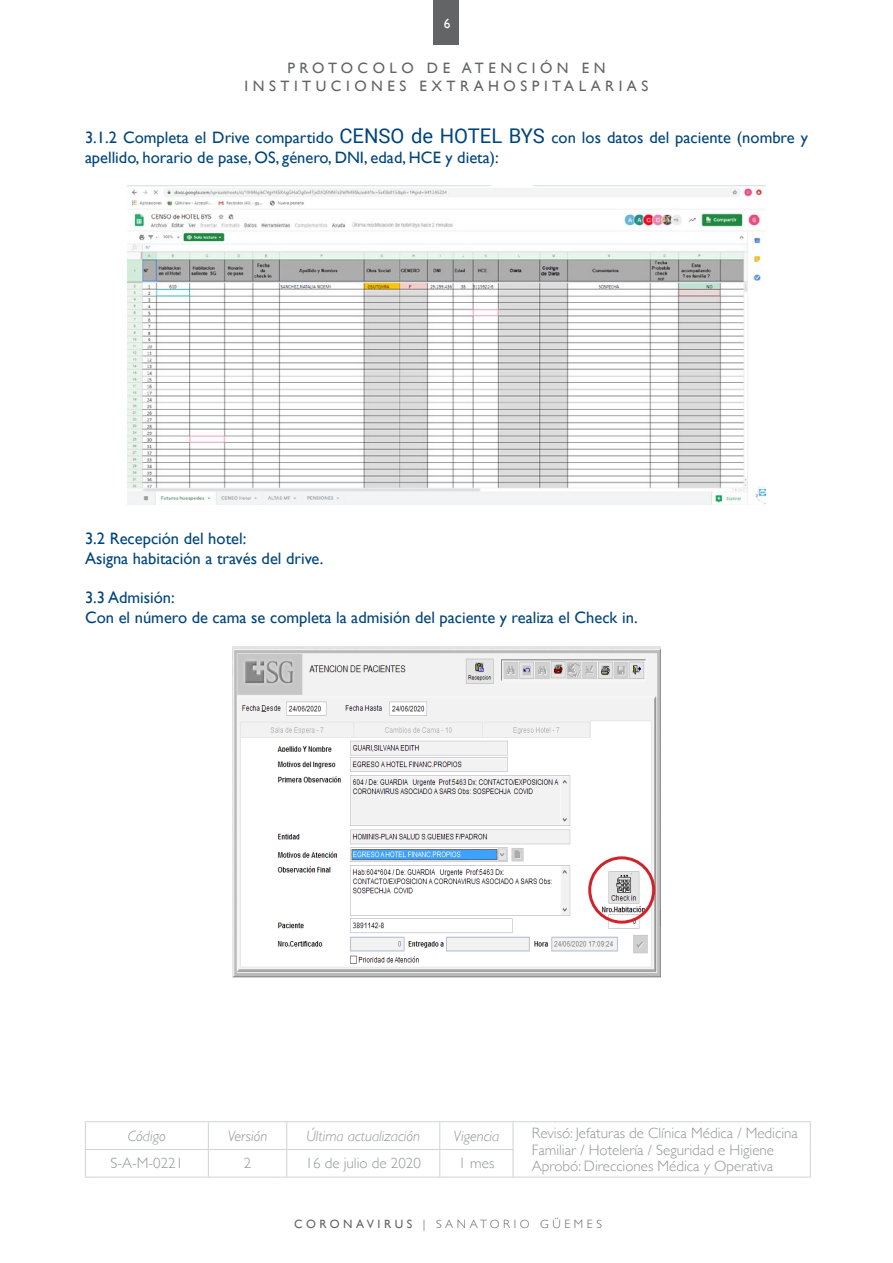
<style>
.page{position:relative;width:893px;height:1263px;background:#fff}
.page>*{position:absolute;margin:0;border:0;box-sizing:border-box;transform-origin:0 0}
.t1{font:16.5px/19.8px "Gill Sans";color:#00447c}
.t2{font:300 15px/16.5px "Gill Sans";color:#939598}
.t3{font:15px/18px "Gill Sans";letter-spacing:.3em;color:#636466;text-align:center}
.t4{font:italic 300 15px "Gill Sans";color:#939598}
.t5{font:13.5px "Gill Sans";color:#fff}
.t6{font:300 12px "Gill Sans";letter-spacing:.3em;color:#636466}
.s1{font-family:"Roboto";font-size:20.25px}
.s2{font-weight:400}
</style>
<div class="page">
<div style="left:434px;top:0;width:25px;height:44px;background:#636466"></div>
<hr style="left:513px;top:1177px;width:298px;height:1px;background:#d1d3d4">
<hr style="left:85px;top:1121px;width:123px;height:1px;background:#d1d3d4">
<hr style="left:208px;top:1121px;width:79px;height:1px;background:#d1d3d4">
<hr style="left:287px;top:1121px;width:153px;height:1px;background:#d1d3d4">
<hr style="left:440px;top:1121px;width:73px;height:1px;background:#d1d3d4">
<hr style="left:513px;top:1121px;width:298px;height:1px;background:#d1d3d4">
<hr style="left:85px;top:1149px;width:123px;height:1px;background:#d1d3d4">
<svg style="left:85px;top:1122px;width:1px;height:55px"></svg>
<hr style="left:208px;top:1149px;width:79px;height:1px;background:#d1d3d4">
<svg style="left:208px;top:1122px;width:1px;height:55px"></svg>
<hr style="left:287px;top:1149px;width:153px;height:1px;background:#d1d3d4">
<svg style="left:286px;top:1122px;width:1px;height:55px"></svg>
<hr style="left:440px;top:1149px;width:73px;height:1px;background:#d1d3d4">
<svg style="left:439px;top:1122px;width:1px;height:55px"></svg>
<svg style="left:513px;top:1122px;width:1px;height:55px"></svg>
<svg style="left:810px;top:1122px;width:1px;height:55px"></svg>
<hr style="left:85px;top:1177px;width:123px;height:1px;background:#d1d3d4">
<hr style="left:208px;top:1177px;width:79px;height:1px;background:#d1d3d4">
<hr style="left:287px;top:1177px;width:153px;height:1px;background:#d1d3d4">
<hr style="left:440px;top:1177px;width:73px;height:1px;background:#d1d3d4">
<img style="left:128px;top:186px;width:637px;height:318px">
<img style="left:233px;top:646px;width:427px;height:331px">
<div style="left:588px;top:856px;width:67px;height:68px;border:3px solid #d2232a;border-radius:50%"></div>
<p class="t5" style="left:444px;top:16px;width:8px">6</p>
<p class="t3" style="left:245px;top:59px;width:405px">PROTOCOLO DE ATENCIÓN EN<br>INSTITUCIONES EXTRAHOSPITALARIAS</p>
<p class="t1" style="left:85px;top:127px;width:724px">3.1.2 Completa el Drive compartido <span class="s1">CENSO de HOTEL BYS</span> con los datos del paciente (nombre y apellido, horario de pase, OS, género, DNI, edad, HCE y dieta):</p>
<p class="t1" style="left:85px;top:528px;width:240px">3.2 Recepción del hotel:<br>Asigna habitación a través del drive.</p>
<p class="t1" style="left:85px;top:588px;width:554px">3.3 Admisión:<br>Con el número de cama se completa la admisión del paciente y realiza el Check in.</p>
<p class="t4" style="left:128px;top:1127px;width:39px">Código</p>
<p class="t4" style="left:228px;top:1127px;width:41px">Versión</p>
<p class="t4" style="left:306px;top:1127px;width:115px">Última actualización</p>
<p class="t4" style="left:454px;top:1127px;width:47px">Vigencia</p>
<p class="t2" style="left:532px;top:1124px;width:268px">Revisó: Jefaturas de Clínica Médica / Medicina<br>Familiar / Hotelería / Seguridad e Higiene</p>
<p class="t2" style="left:110px;top:1154px;width:74px">S-A-M-0221</p>
<p class="t2" style="left:244px;top:1154px;width:9px">2</p>
<p class="t2" style="left:306px;top:1154px;width:117px">16 de julio de 2020</p>
<p class="t2" style="left:459px;top:1154px;width:37px">1 mes</p>
<p class="t2" style="left:532px;top:1157px;width:243px">Aprobó: Direcciones Médica y Operativa</p>
<p class="t6" style="left:294px;top:1215px;width:309px"><span class="s2">CORONAVIRUS</span> | SANATORIO GÜEMES</p>
</div>
